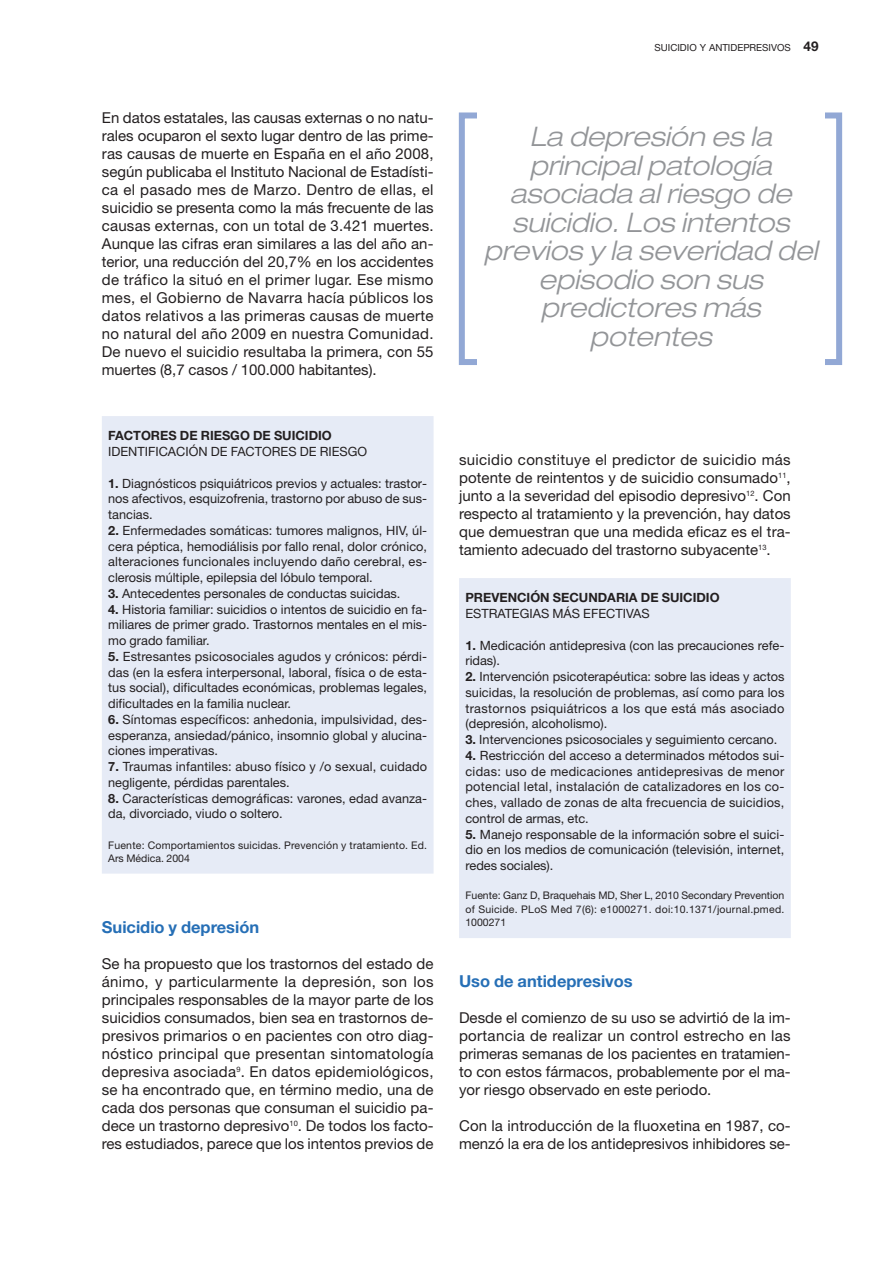
<style>
.page{position:relative;width:893px;height:1263px;background:#fff}
.page>*{position:absolute;margin:0;border:0;box-sizing:border-box;transform-origin:0 0}
.t1{font:italic 300 expanded 27px/28.5px "Helvetica Neue";color:#939598;text-align:center}
.t2{font:700 16.5px "Helvetica Neue";color:#266fb6}
.t3{font:15px/18px "Helvetica Neue";color:#231f20;text-align:justify}
.t4{font:12.75px/15.8px "Helvetica Neue";color:#231f20;text-align:justify}
.t5{font:700 12.75px "Helvetica Neue";color:#231f20}
.t6{font:10.5px/13.5px "Helvetica Neue";letter-spacing:.02em;color:#231f20}
.t7{font:9.75px "Helvetica Neue";color:#231f20}
.s1{font-weight:700}
.s2{font-weight:700;font-size:13.5px}
</style>
<div class="page">
<div style="left:102px;top:416px;width:331px;height:458px;background:#e6ebf6"></div>
<div style="left:459px;top:578px;width:332px;height:360px;background:#e6ebf6"></div>
<div style="left:459px;top:112px;width:383px;height:253px;border:6px solid #92a8d5"></div>
<div style="left:477px;top:102px;width:348px;height:274px;background:#fff"></div>
<p class="t3" style="left:102px;top:110px;width:333px">En datos estatales, las causas externas o no natu&shy;rales ocuparon el sexto lugar dentro de las prime&shy;ras causas de muerte en España en el año 2008, según publicaba el Instituto Nacional de Estadísti&shy;ca el pasado mes de Marzo. Dentro de ellas, el suicidio se presenta como la más frecuente de las causas externas, con un total de 3.421 muertes.<br>Aunque las cifras eran similares a las del año an&shy;terior, una reducción del 20,7% en los accidentes de tráfico la situó en el primer lugar. Ese mismo mes, el Gobierno de Navarra hacía públicos los datos relativos a las primeras causas de muerte no natural del año 2009 en nuestra Comunidad.<br>De nuevo el suicidio resultaba la primera, con 55 muertes (8,7 casos / 100.000 habitantes).</p>
<p class="t5" style="left:108px;top:431px;width:225px">FACTORES DE RIESGO DE SUICIDIO</p>
<p class="t4" style="left:108px;top:445px;width:260px">IDENTIFICACIÓN DE FACTORES DE RIESGO</p>
<p class="t4" style="left:108px;top:476px;width:320px"><span class="s1">1.</span> Diagnósticos psiquiátricos previos y actuales: trastor&shy;nos afectivos, esquizofrenia, trastorno por abuso de sus&shy;tancias.</p>
<p class="t4" style="left:108px;top:524px;width:320px"><span class="s1">2.</span> Enfermedades somáticas: tumores malignos, HIV, úl&shy;cera péptica, hemodiálisis por fallo renal, dolor crónico, alteraciones funcionales incluyendo daño cerebral, es&shy;clerosis múltiple, epilepsia del lóbulo temporal.</p>
<p class="t4" style="left:108px;top:587px;width:294px"><span class="s1">3.</span> Antecedentes personales de conductas suicidas.</p>
<p class="t4" style="left:108px;top:602px;width:320px"><span class="s1">4.</span> Historia familiar: suicidios o intentos de suicidio en fa&shy;miliares de primer grado. Trastornos mentales en el mis&shy;mo grado familiar.</p>
<p class="t4" style="left:108px;top:650px;width:320px"><span class="s1">5.</span> Estresantes psicosociales agudos y crónicos: pérdi&shy;das (en la esfera interpersonal, laboral, física o de esta&shy;tus social), dificultades económicas, problemas legales, dificultades en la familia nuclear.</p>
<p class="t4" style="left:108px;top:713px;width:320px"><span class="s1">6.</span> Síntomas específicos: anhedonia, impulsividad, des&shy;esperanza, ansiedad/pánico, insomnio global y alucina&shy;ciones imperativas.</p>
<p class="t4" style="left:108px;top:760px;width:320px"><span class="s1">7.</span> Traumas infantiles: abuso físico y /o sexual, cuidado negligente, pérdidas parentales.</p>
<p class="t4" style="left:108px;top:791px;width:320px"><span class="s1">8.</span> Características demográficas: varones, edad avanza&shy;da, divorciado, viudo o soltero.</p>
<p class="t6" style="left:108px;top:840px;width:320px;line-height:12.6px">Fuente: Comportamientos suicidas. Prevención y tratamiento. Ed.<br>Ars Médica. 2004</p>
<p class="t2" style="left:102px;top:921px;width:159px">Suicidio y depresión</p>
<p class="t3" style="left:102px;top:956px;width:333px">Se ha propuesto que los trastornos del estado de ánimo, y particularmente la depresión, son los principales responsables de la mayor parte de los suicidios consumados, bien sea en trastornos de&shy;presivos primarios o en pacientes con otro diag&shy;nóstico principal que presentan sintomatología depresiva asociada<sup>9</sup>. En datos epidemiológicos, se ha encontrado que, en término medio, una de cada dos personas que consuman el suicidio pa&shy;dece un trastorno depresivo<sup>10</sup>. De todos los facto&shy;res estudiados, parece que los intentos previos de</p>
<p class="t7" style="left:654px;top:44px;width:166px">SUICIDIO Y ANTIDEPRESIVOS <span class="s2">49</span></p>
<h1 class="t1" style="left:484px;top:125px;width:340px">La depresión es la principalpatología asociada alriesgo de suicidio.Los intentos previos y la severidad del episodio son sus predictores más potentes</h1>
<p class="t3" style="left:459px;top:452px;width:333px">suicidio constituye el predictor de suicidio más potente de reintentos y de suicidio consumado<sup>11</sup>, junto a la severidad del episodio depresivo<sup>12</sup>. Con respecto al tratamiento y la prevención, hay datos que demuestran que una medida eficaz es el tra&shy;tamiento adecuado del trastorno subyacente<sup>13</sup>.</p>
<p class="t5" style="left:465px;top:593px;width:256px">PREVENCIÓN SECUNDARIA DE SUICIDIO</p>
<p class="t4" style="left:465px;top:607px;width:186px">ESTRATEGIAS MÁS EFECTIVAS</p>
<p class="t4" style="left:465px;top:638px;width:320px"><span class="s1">1.</span> Medicación antidepresiva (con las precauciones refe&shy;ridas).</p>
<p class="t4" style="left:465px;top:670px;width:320px"><span class="s1">2.</span> Intervención psicoterapéutica: sobre las ideas y actos suicidas, la resolución de problemas, así como para los trastornos psiquiátricos a los que está más asociado (depresión, alcoholismo).</p>
<p class="t4" style="left:465px;top:733px;width:313px"><span class="s1">3.</span> Intervenciones psicosociales y seguimiento cercano.</p>
<p class="t4" style="left:465px;top:749px;width:320px"><span class="s1">4.</span> Restricción del acceso a determinados métodos sui&shy;cidas: uso de medicaciones antidepresivas de menor potencial letal, instalación de catalizadores en los co&shy;ches, vallado de zonas de alta frecuencia de suicidios, control de armas, etc.</p>
<p class="t4" style="left:465px;top:827px;width:320px"><span class="s1">5.</span> Manejo responsable de la información sobre el suici&shy;dio en los medios de comunicación (televisión, internet, redes sociales).</p>
<p class="t6" style="left:465px;top:890px;width:320px;text-align:justify">Fuente: Ganz D, Braquehais MD, Sher L, 2010 Secondary Prevention of Suicide. PLoS Med 7(6): e1000271. doi:10.1371/journal.pmed.<br>1000271</p>
<p class="t2" style="left:459px;top:975px;width:175px">Uso de antidepresivos</p>
<p class="t3" style="left:459px;top:1010px;width:333px">Desde el comienzo de su uso se advirtió de la im&shy;portancia de realizar un control estrecho en las primeras semanas de los pacientes en tratamien&shy;to con estos fármacos, probablemente por el ma&shy;yor riesgo observado en este periodo.</p>
<p class="t3" style="left:459px;top:1118px;width:333px">Con la introducción de la fluoxetina en 1987, co&shy;menzó la era de los antidepresivos inhibidores se-</p>
</div>
